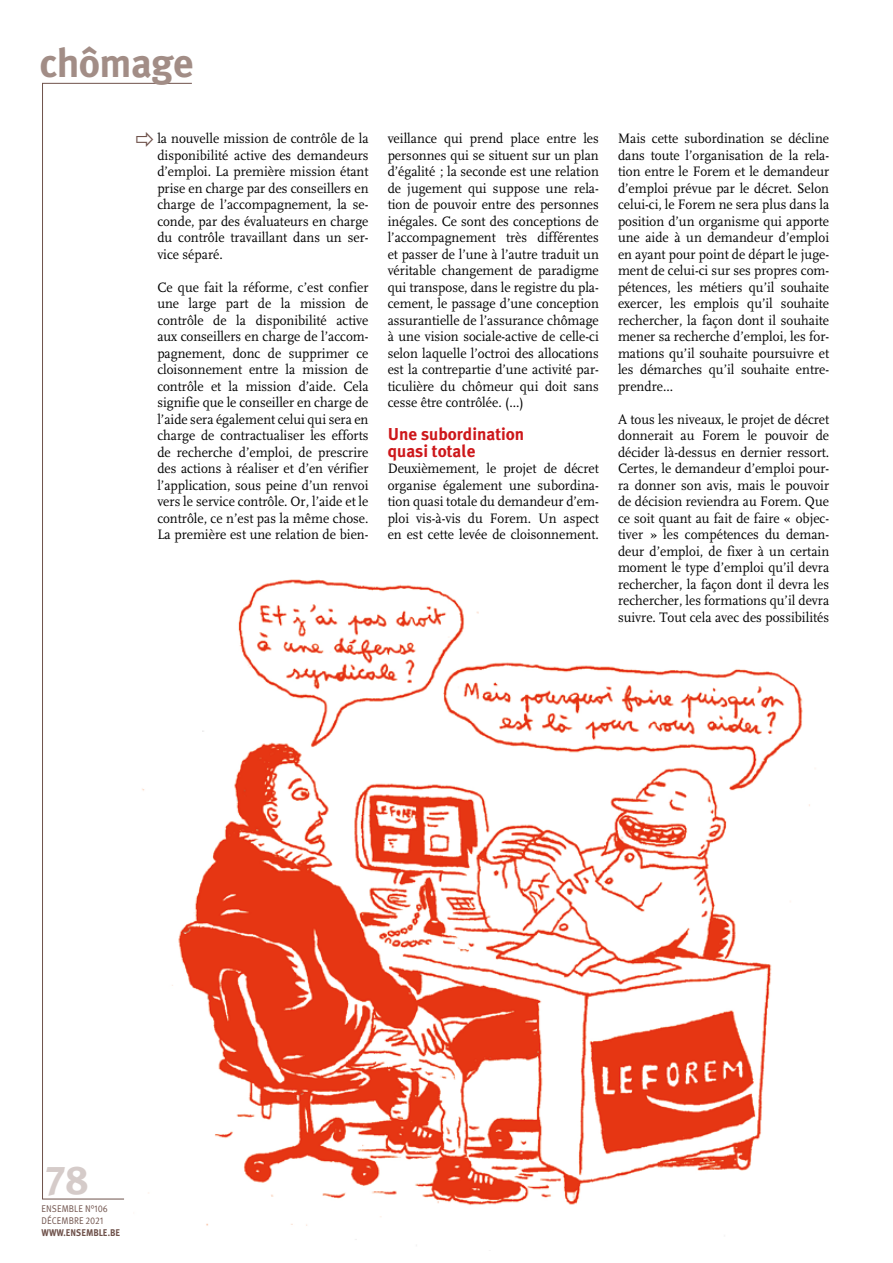
<style>
.page{position:relative;width:893px;height:1263px;background:#fff}
.page>*{position:absolute;margin:0;border:0;box-sizing:border-box;transform-origin:0 0}
.t1{font:700 40.5px "Meta Plus";letter-spacing:-.015em;color:#a28d86}
.t2{font:40.5px "Meta Plus Bold Caps";color:#d5cbc9}
.t3{font:700 17.25px/16.5px "Meta Plus";color:#cd171a}
.t4{font:14.25px/16.5px "FF Scala";color:#000;text-align:justify;scale:.95 1}
.t5{font:9.75px/12px "Meta Pro";letter-spacing:.01em;color:#6f524b;scale:.9 1}
.t6{font:700 9.75px "Meta Plus";color:#6f524b;scale:.9 1}
</style>
<div class="page">
<svg style="left:42px;top:83px;width:150px;height:1116px"></svg>
<img style="left:133px;top:539px;width:683px;height:707px">
<svg style="left:137px;top:132px;width:16px;height:15px"></svg>
<h1 class="t1" style="left:40px;top:39px;width:156px">chômage</h1>
<p class="t4" style="left:157px;top:130px;width:224px">la nouvelle mission de contrôle de la disponibilité active des demandeurs d’emploi. La première mission étant prise en charge par des conseillers en charge de l’accompagnement, la se&shy;conde, par des évaluateurs en charge du contrôle travaillant dans un ser&shy;vice séparé.</p>
<p class="t4" style="left:157px;top:279px;width:224px">Ce que fait la réforme, c’est confier une large part de la mission de contrôle de la disponibilité active aux conseillers en charge de l’accom&shy;pagnement, donc de supprimer ce cloisonnement entre la mission de contrôle et la mission d’aide. Cela signifie que le conseiller en charge de l’aide sera également celui qui sera en charge de contractualiser les efforts de recherche d’emploi, de prescrire des actions à réaliser et d’en vérifier l’application, sous peine d’un renvoi vers le service contrôle. Or, l’aide et le contrôle, ce n’est pas la même chose.<br>La première est une relation de bien-</p>
<p class="t4" style="left:388px;top:130px;width:224px">veillance qui prend place entre les personnes qui se situent sur un plan d’égalité ; la seconde est une relation de jugement qui suppose une rela&shy;tion de pouvoir entre des personnes inégales. Ce sont des conceptions de l’accompagnement très différentes et passer de l’une à l’autre traduit un véritable changement de paradigme qui transpose, dans le registre du pla&shy;cement, le passage d’une conception assurantielle de l’assurance chômage à une vision sociale-active de celle-ci selon laquelle l’octroi des allocations est la contrepartie d’une activité par&shy;ticulière du chômeur qui doit sans cesse être contrôlée. (...)</p>
<p class="t3" style="left:388px;top:426px;width:138px">Une subordination quasi totale</p>
<p class="t4" style="left:388px;top:460px;width:224px">Deuxièmement, le projet de décret organise également une subordina&shy;tion quasi totale du demandeur d’em&shy;ploi vis-à-vis du Forem. Un aspect en est cette levée de cloisonnement.</p>
<p class="t4" style="left:618px;top:130px;width:224px">Mais cette subordination se décline dans toute l’organisation de la rela&shy;tion entre le Forem et le demandeur d’emploi prévue par le décret. Selon celui-ci, le Forem ne sera plus dans la position d’un organisme qui apporte une aide à un demandeur d’emploi en ayant pour point de départ le juge&shy;ment de celui-ci sur ses propres com&shy;pétences, les métiers qu’il souhaite exercer, les emplois qu’il souhaite rechercher, la façon dont il souhaite mener sa recherche d’emploi, les for&shy;mations qu’il souhaite poursuivre et les démarches qu’il souhaite entre&shy;prendre...</p>
<p class="t4" style="left:618px;top:411px;width:224px">A tous les niveaux, le projet de décret donnerait au Forem le pouvoir de décider là-dessus en dernier ressort.<br>Certes, le demandeur d’emploi pour&shy;ra donner son avis, mais le pouvoir de décision reviendra au Forem. Que ce soit quant au fait de faire « objec&shy;tiver » les compétences du deman&shy;deur d’emploi, de fixer à un certain moment le type d’emploi qu’il devra rechercher, la façon dont il devra les rechercher, les formations qu’il devra suivre. Tout cela avec des possibilités</p>
<h1 class="t2" style="left:45px;top:1156px;width:45px">78</h1>
<p class="t5" style="left:42px;top:1203px;width:75px">ENSEMBLE N°106<br>DÉCEMBRE 2021</p>
<p class="t6" style="left:41px;top:1227px;width:89px">www.ensemble.be</p>
</div>
